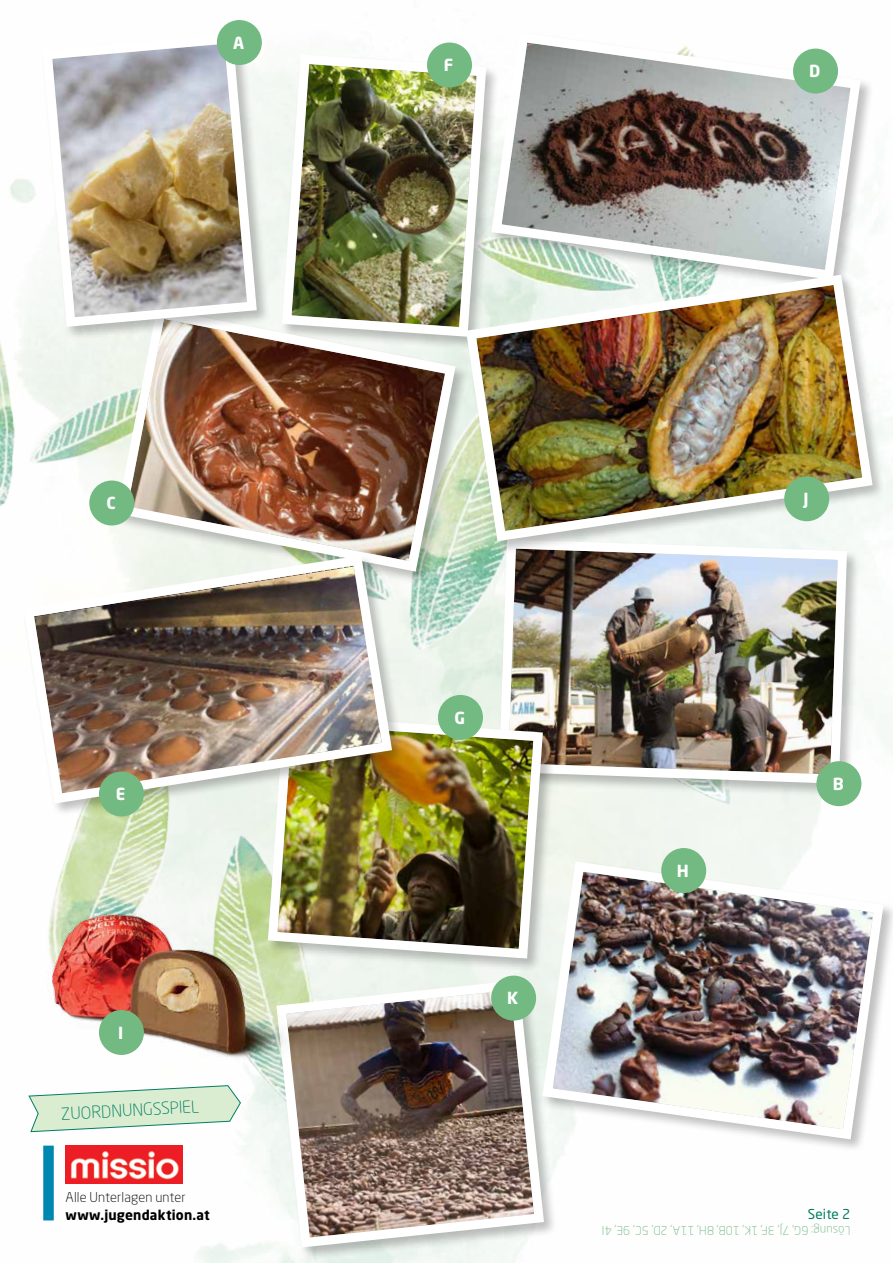
<style>
.page{position:relative;width:893px;height:1263px;background:#fff}
.page>*{position:absolute;margin:0;border:0;box-sizing:border-box;transform-origin:0 0}
.t1{font:300 16.5px "Neo Sans Std";color:#007e60}
.t2{font:700 16.5px "Neo Sans Std";color:#fff}
.t3{font:300 13.5px "Neo Sans Std";letter-spacing:.005em;color:#000}
.t4{font:700 13.5px "Neo Sans Std";letter-spacing:.015em;color:#000}
.t5{font:13.5px "Neo Sans Std";letter-spacing:.01em;color:#007e60}
.t6{font:300 12px "Neo Sans Std";letter-spacing:.015em;color:#72ba82}
</style>
<div class="page">
<img style="left:433px;top:42px;width:460px;height:805px">
<img style="left:0;top:237px;width:781px;height:984px">
<img style="left:66px;top:1145px;width:116px;height:38px">
<div style="left:43px;top:1145px;width:11px;height:75px;background:#0087af"></div>
<div style="left:541px;top:860px;width:352px;height:293px;background:#fefefe"></div>
<img style="left:537px;top:856px;width:352px;height:288px">
<div style="left:497px;top:537px;width:364px;height:261px;background:#000;opacity:.25"></div>
<img style="left:494px;top:555px;width:358px;height:233px">
<img style="left:277px;top:50px;width:209px;height:253px">
<div style="left:266px;top:713px;width:291px;height:259px;background:#000;opacity:.25"></div>
<img style="left:263px;top:710px;width:285px;height:253px">
<img style="left:112px;top:303px;width:349px;height:274px">
<div style="left:275px;top:978px;width:283px;height:283px;background:#000;opacity:.25"></div>
<img style="left:271px;top:975px;width:278px;height:277px">
<img style="left:486px;top:42px;width:380px;height:228px">
<div style="left:22px;top:554px;width:383px;height:263px;background:#000;opacity:.25"></div>
<img style="left:19px;top:550px;width:378px;height:259px">
<img style="left:26px;top:857px;width:301px;height:211px">
<div style="left:464px;top:273px;width:422px;height:282px;background:#000;opacity:.25"></div>
<img style="left:461px;top:270px;width:417px;height:276px">
<div style="left:41px;top:32px;width:229px;height:309px;background:#000;opacity:.25"></div>
<img style="left:38px;top:31px;width:224px;height:301px">
<div style="left:217px;top:20px;width:45px;height:45px;background:#72ba82;border-radius:50%"></div>
<div style="left:89px;top:480px;width:45px;height:45px;background:#72ba82;border-radius:50%"></div>
<div style="left:816px;top:761px;width:45px;height:45px;background:#72ba82;border-radius:50%"></div>
<div style="left:793px;top:49px;width:45px;height:45px;background:#72ba82;border-radius:50%"></div>
<div style="left:99px;top:771px;width:45px;height:45px;background:#72ba82;border-radius:50%"></div>
<div style="left:99px;top:1010px;width:45px;height:45px;background:#72ba82;border-radius:50%"></div>
<div style="left:427px;top:43px;width:45px;height:44px;background:#72ba82;border-radius:50%"></div>
<div style="left:438px;top:695px;width:45px;height:45px;background:#72ba82;border-radius:50%"></div>
<div style="left:661px;top:848px;width:45px;height:45px;background:#72ba82;border-radius:50%"></div>
<div style="left:784px;top:476px;width:45px;height:45px;background:#72ba82;border-radius:50%"></div>
<div style="left:491px;top:975px;width:45px;height:45px;background:#72ba82;border-radius:50%"></div>
<svg style="left:29px;top:1085px;width:212px;height:47px"></svg>
<h1 class="t2" style="left:233px;top:32px;width:13px">A</h1>
<h1 class="t2" style="left:106px;top:493px;width:11px">C</h1>
<h1 class="t2" style="left:116px;top:784px;width:11px">E</h1>
<h1 class="t2" style="left:118px;top:1022px;width:7px">I</h1>
<h1 class="t1" style="left:60px;top:1104px;width:41px;rotate:-3deg">Zuordnungsspiel</h1>
<p class="t3" style="left:66px;top:1189px;width:122px">Alle Unterlagen unter</p>
<p class="t4" style="left:66px;top:1207px;width:146px">www.jugendaktion.at</p>
<h1 class="t2" style="left:444px;top:55px;width:11px">F</h1>
<h1 class="t2" style="left:809px;top:61px;width:13px">D</h1>
<h1 class="t2" style="left:454px;top:707px;width:12px">G</h1>
<h1 class="t2" style="left:507px;top:988px;width:13px">K</h1>
<h1 class="t2" style="left:677px;top:860px;width:14px">H</h1>
<h1 class="t2" style="left:803px;top:488px;width:7px">J</h1>
<h1 class="t2" style="left:833px;top:773px;width:13px">B</h1>
<p class="t5" style="left:808px;top:1206px;width:44px">Seite 2</p>
<p class="t6" style="left:850px;top:1238px;width:250px;rotate:-180deg">Lösung: 6G, 7J, 3F, 1K, 10B, 8H, 11A, 2D, 5C, 9E, 4I</p>
</div>
